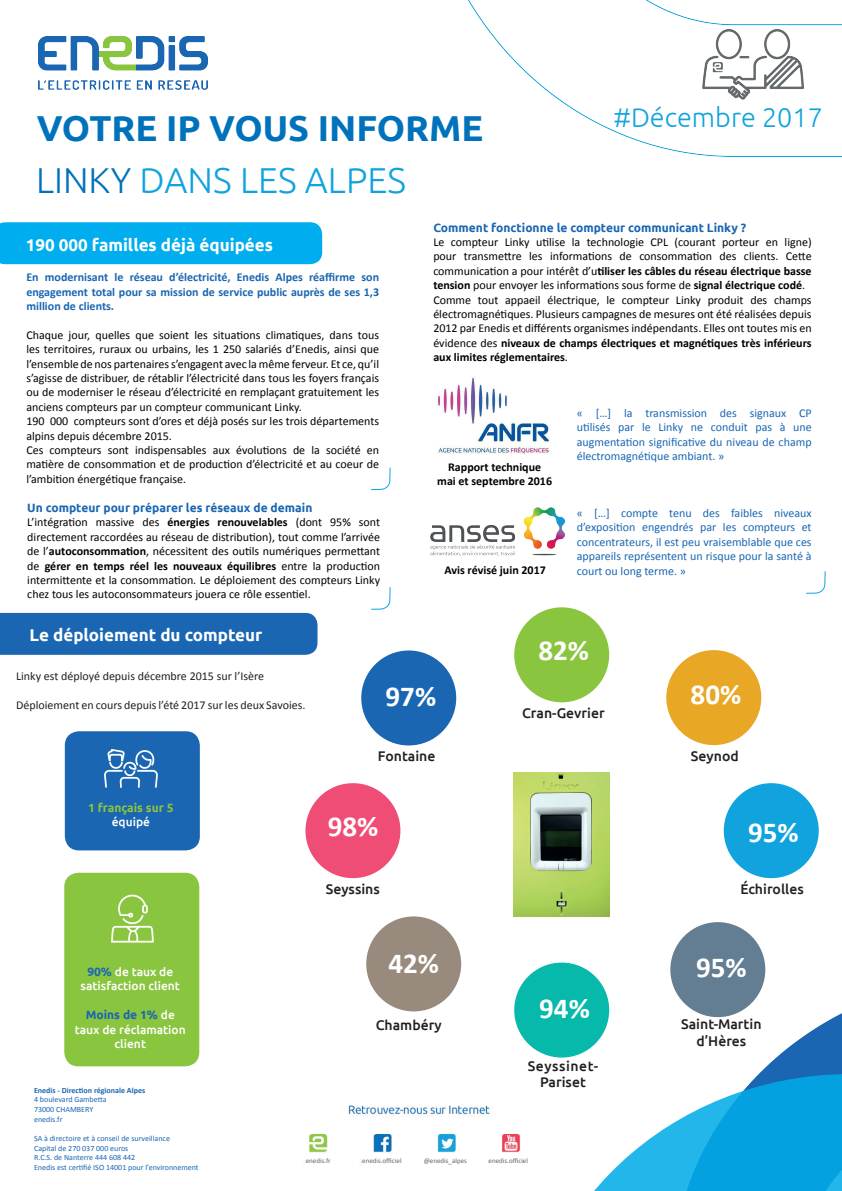
<style>
.page{position:relative;width:842px;height:1191px;background:#fff}
.page>*{position:absolute;margin:0;border:0;box-sizing:border-box;transform-origin:0 0}
.t1{font:700 36px "Ubuntu";color:#0072bc}
.t2{font:300 36px "Ubuntu";color:#10a3dd}
.t3{font:700 29px "Calibri";color:#fff}
.t4{font:300 27px "Ubuntu";color:#10a3dd}
.t5{font:700 17px "Ubuntu";color:#fff}
.t6{font:500 14px/16.8px "Ubuntu";color:#231f20;text-align:center}
.t7{font:500 14px/16.8px "Ubuntu";letter-spacing:.04em;color:#231f20;text-align:center}
.t8{font:12px/14.4px "Calibri";color:#000001}
.t9{font:12px/14.4px "Calibri";color:#1a66b2;text-align:justify}
.t10{font:700 12px/14.4px "Calibri";color:#1a66b2;text-align:justify}
.t11{font:12px "Calibri";color:#231f20}
.t12{font:700 12px "Ubuntu";color:#1a66b2}
.t13{font:500 12px/14.4px "Ubuntu";color:#fff;text-align:center}
.t14{font:700 12px/14.4px "Calibri";color:#000001;text-align:center}
.t15{font:700 12px "Ubuntu";color:#8ac540}
.t16{font:8px/9.6px "Calibri";color:#1a66b2}
.t17{font:700 8px "Calibri";color:#1a66b2}
.t18{font:7px "Calibri";color:#636366}
.s1{color:#0072bc}
.s2{font-weight:700}
.s3{font-weight:700;color:#1a66b2}
</style>
<div class="page">
<div style="left:64px;top:872px;width:135px;height:194px;background:#8ac540;border-radius:14px"></div>
<div style="left:65px;top:731px;width:135px;height:119px;background:#1a66b2;border-radius:14px"></div>
<img style="left:468px;top:0;width:374px;height:156px">
<img style="left:309px;top:1105px;width:212px;height:59px">
<div style="left:424px;top:1157px;width:48px;height:9px;background:#fff"></div>
<div style="left:362px;top:1157px;width:49px;height:9px;background:#fff"></div>
<div style="left:489px;top:1157px;width:48px;height:9px;background:#fff"></div>
<div style="left:306px;top:1157px;width:48px;height:9px;background:#fff"></div>
<img style="left:39px;top:36px;width:168px;height:53px">
<img style="left:671px;top:979px;width:171px;height:95px">
<div style="left:0;top:222px;width:322px;height:42px;background:#00aeef"></div>
<svg style="left:594px;top:1074px;width:248px;height:117px"></svg>
<img style="left:694px;top:28px;width:115px;height:79px">
<svg style="left:371px;top:467px;width:20px;height:23px"></svg>
<svg style="left:371px;top:587px;width:20px;height:23px"></svg>
<svg style="left:806px;top:571px;width:20px;height:23px"></svg>
<div style="left:0;top:613px;width:317px;height:42px;background:#1a66b2"></div>
<div style="left:361px;top:650px;width:95px;height:95px;background:#1a66b2;border-radius:50%"></div>
<img style="left:514px;top:772px;width:96px;height:144px">
<div style="left:514px;top:607px;width:95px;height:95px;background:#8ac540;border-radius:50%"></div>
<div style="left:666px;top:650px;width:95px;height:95px;background:#e8a725;border-radius:50%"></div>
<div style="left:305px;top:783px;width:95px;height:95px;background:#f04d76;border-radius:50%"></div>
<div style="left:724px;top:783px;width:95px;height:95px;background:#10a3dd;border-radius:50%"></div>
<div style="left:366px;top:916px;width:95px;height:95px;background:#988b7d;border-radius:50%"></div>
<div style="left:670px;top:922px;width:95px;height:95px;background:#637e92;border-radius:50%"></div>
<div style="left:514px;top:962px;width:95px;height:95px;background:#06b9ab;border-radius:50%"></div>
<img style="left:75px;top:731px;width:112px;height:57px">
<img style="left:77px;top:850px;width:111px;height:93px">
<img style="left:437px;top:377px;width:113px;height:77px">
<img style="left:431px;top:507px;width:133px;height:48px">
<h1 class="t1" style="left:37px;top:107px;width:448px">VOTRE IP VOUS INFORME</h1>
<h3 class="t4" style="left:613px;top:101px;width:211px">#Décembre 2017</h3>
<h1 class="t2" style="left:36px;top:159px;width:371px"><span class="s1">LINKY</span> DANS LES ALPES</h1>
<h3 class="t5" style="left:26px;top:235px;width:249px">190 000 familles déjà équipées</h3>
<p class="t10" style="left:26px;top:269px;width:354px">En modernisant le réseau d’électricité, Enedis Alpes réaffirme son engagement total pour sa mission de service public auprès de ses 1,3 million de clients.</p>
<p class="t8" style="left:26px;top:327px;width:354px">Chaque jour, quelles que soient les situations climatiques, dans tous les territoires, ruraux ou urbains, les 1 250 salariés d’Enedis, ainsi que l’ensemble de nos partenaires s’engagent avec la même ferveur. Et ce, qu’il s’agisse de distribuer, de rétablir l’électricité dans tous les foyers français ou de moderniser le réseau d’électricité en remplaçant gratuitement les anciens compteurs par un compteur communicant Linky.<br>190 000 compteurs sont d’ores et déjà posés sur les trois départements alpins depuis décembre 2015.<br>Ces compteurs sont indispensables aux évolutions de la société en matière de consommation et de production d’électricité et au coeur de l’ambition énergétique française.</p>
<p class="t12" style="left:27px;top:500px;width:287px">Un compteur pour préparer les réseaux de demain</p>
<p class="t8" style="left:27px;top:514px;width:354px;text-align:justify">L’intégration massive des <span class="s2">énergies renouvelables</span> (dont 95% sont directement raccordées au réseau de distribution), tout comme l’arrivée de l’<span class="s2">autoconsommation</span>, nécessitent des outils numériques permettant de <span class="s2">gérer en temps réel les nouveaux équilibres</span> entre la production intermittente et la consommation. Le déploiement des compteurs Linky chez tous les autoconsommateurs jouera ce rôle essentiel.</p>
<h3 class="t5" style="left:30px;top:624px;width:234px">Le déploiement du compteur</h3>
<p class="t12" style="left:433px;top:220px;width:314px">Comment fonctionne le compteur communicant Linky ?</p>
<p class="t8" style="left:433px;top:234px;width:380px">Le compteur Linky utilise la technologie CPL (courant porteur en ligne) pour transmettre les informations de consommation des clients. Cette communication a pour intérêt d’u<span class="s2">tiliser les câbles du réseau électrique basse tension</span> pour envoyer les informations sous forme de <span class="s2">signal électrique codé</span>.<br>Comme tout appaeil électrique, le compteur Linky produit des champs électromagnétiques. Plusieurs campagnes de mesures ont été réalisées depuis 2012 par Enedis et différents organismes indépendants. Elles ont toutes mis en évidence des <span class="s2">niveaux de champs électriques et magnétiques très inférieurs aux limites réglementaires</span>.</p>
<p class="t14" style="left:437px;top:459px;width:116px">Rapport technique<br>mai et septembre 2016</p>
<p class="t14" style="left:444px;top:562px;width:103px">Avis révisé juin 2017</p>
<p class="t9" style="left:577px;top:405px;width:236px">« […] la transmission des signaux CP utilisés par le Linky ne conduit pas à une augmentation significative du niveau de champ électromagnétique ambiant. »</p>
<p class="t9" style="left:577px;top:505px;width:236px">« […] compte tenu des faibles niveaux d’exposition engendrés par les compteurs et concentrateurs, il est peu vraisemblable que ces appareils représentent un risque pour la santé à court ou long terme. »</p>
<h2 class="t3" style="left:539px;top:632px;width:52px">82%</h2>
<p class="t11" style="left:16px;top:668px;width:249px">Linky est déployé depuis décembre 2015 sur l’Isère</p>
<p class="t11" style="left:16px;top:697px;width:291px">Déploiement en cours depuis l’été 2017 sur les deux Savoies.</p>
<p class="t15" style="left:88px;top:800px;width:87px">1 français sur 5</p>
<p class="t13" style="left:112px;top:814px;width:40px">équipé</p>
<h2 class="t3" style="left:386px;top:678px;width:52px">97%</h2>
<p class="t6" style="left:378px;top:747px;width:59px">Fontaine</p>
<h2 class="t3" style="left:328px;top:808px;width:52px">98%</h2>
<p class="t6" style="left:326px;top:880px;width:56px">Seyssins</p>
<p class="t13" style="left:81px;top:964px;width:101px"><span class="s3">90%</span> de taux de satisfaction client</p>
<p class="t13" style="left:75px;top:1007px;width:113px"><span class="s3">Moins de 1%</span> de taux de réclamation client</p>
<h2 class="t3" style="left:388px;top:945px;width:52px">42%</h2>
<p class="t6" style="left:376px;top:1016px;width:68px">Chambéry</p>
<p class="t6" style="left:522px;top:704px;width:84px">Cran-Gevrier</p>
<h2 class="t3" style="left:539px;top:990px;width:52px">94%</h2>
<p class="t17" style="left:34px;top:1085px;width:113px">Enedis - Direction régionale Alpes</p>
<p class="t16" style="left:34px;top:1094px;width:74px">4 boulevard Gambetta<br>73000 CHAMBERY enedis.fr</p>
<p class="t16" style="left:34px;top:1133px;width:166px">SA à directoire et à conseil de surveillance<br>Capital de 270 037 000 euros<br>R.C.S. de Nanterre 444 608 442<br>Enedis est certifié ISO 14001 pour l’environnement</p>
<p class="t7" style="left:528px;top:1056px;width:72px">Seyssinet-<br>Pariset</p>
<p class="t18" style="left:306px;top:1156px;width:26px">enedis.fr</p>
<p class="t18" style="left:362px;top:1156px;width:41px">enedis.officiel</p>
<p class="t18" style="left:424px;top:1156px;width:45px">@enedis_alpes</p>
<p class="t18" style="left:489px;top:1156px;width:41px">enedis.officiel</p>
<h2 class="t3" style="left:691px;top:676px;width:52px">80%</h2>
<p class="t6" style="left:691px;top:747px;width:49px">Seynod</p>
<h2 class="t3" style="left:748px;top:814px;width:52px">95%</h2>
<p class="t6" style="left:740px;top:880px;width:65px">Échirolles</p>
<h2 class="t3" style="left:696px;top:949px;width:52px">95%</h2>
<p class="t6" style="left:681px;top:1015px;width:82px">Saint-Martin d’Hères</p>
</div>
